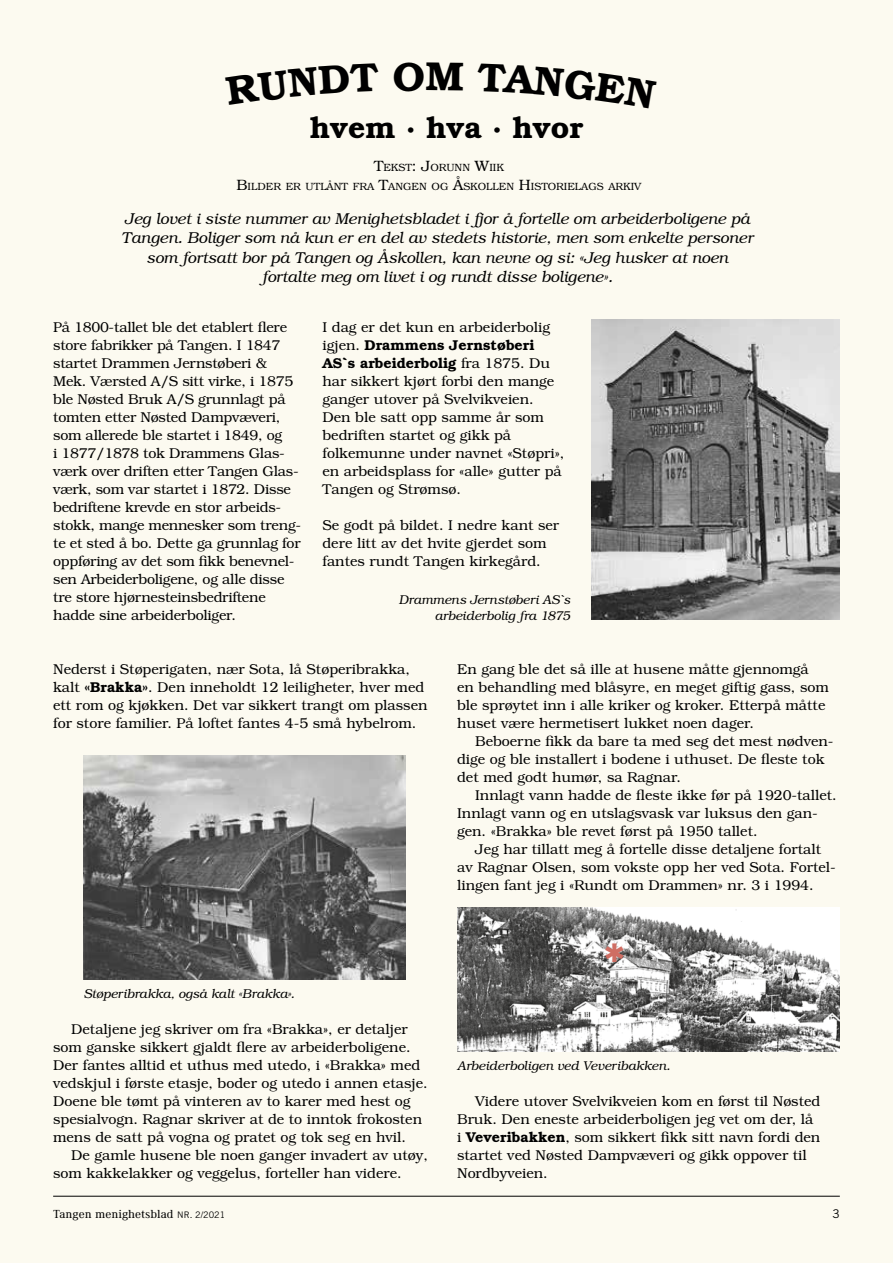
<style>
.page{position:relative;width:893px;height:1263px;background:#fcfaf0}
.page>*{position:absolute;margin:0;border:0;box-sizing:border-box;transform-origin:0 0}
.t1{font:600 30px "Bookman";color:#000}
.t2{font:italic 300 15.75px/19.5px "Bookman";color:#000;text-align:center}
.t3{font:300 14.25px/18px "Bookman";color:#000}
.t4{font:italic 300 12.75px/15.8px "Bookman";color:#000;text-align:right}
.t5{font:12px "Ethos";color:#000}
.t6{font:12px "Trade Gothic";color:#000}
.t7{font:300 10.5px/18.9px "Bookman";color:#000;text-align:center}
.s1{font-size:15px}
.s2{font-weight:600}
.s3{font-family:"Trade Gothic";font-size:9px}
</style>
<div class="page">
<img style="left:592px;top:320px;width:248px;height:300px">
<img style="left:457px;top:908px;width:383px;height:144px">
<img style="left:84px;top:755px;width:321px;height:225px">
<hr style="left:53px;top:1196px;width:787px;height:1px;background:#000">
<svg style="left:605px;top:943px;width:19px;height:19px"></svg>
<h1 class="t1" style="left:310px;top:110px;width:275px">hvem · hva · hvor</h1>
<p class="t7" style="left:237px;top:158px;width:407px"><span class="s1">T</span>EKST<span class="s1">: J</span>ORUNN <span class="s1">W</span>IIK<br><span class="s1">B</span>ILDER ER UTLÅNT FRA <span class="s1">T</span>ANGEN OG <span class="s1">Å</span>SKOLLEN <span class="s1">H</span>ISTORIELAGS ARKIV</p>
<p class="t2" style="left:122px;top:208px;width:633px">Jeg lovet i siste nummer av Menighetsbladet i fjor å fortelle om arbeiderboligene på Tangen. Boliger som nå kun er en del av stedets historie, men som enkelte personer som fortsatt bor på Tangen og Åskollen, kan nevne og si: «Jeg husker at noen fortalte meg om livet i og rundt disse boligene».</p>
<p class="t3" style="left:53px;top:318px;width:250px">På 1800-tallet ble det etablert flere store fabrikker på Tangen. I 1847 startet Drammen Jernstøberi &amp; Mek. Værsted A/S sitt virke, i 1875 ble Nøsted Bruk A/S grunnlagt på tomten etter Nøsted Dampvæveri, som allerede ble startet i 1849, og<br>i 1877/1878 tok Drammens Glas&shy;værk over driften etter Tangen Glas&shy;værk, som var startet i 1872. Disse bedriftene krevde en stor arbeids&shy;stokk, mange mennesker som treng&shy;te et sted å bo. Dette ga grunnlag for oppføring av det som fikk benevnel&shy;sen Arbeiderboligene, og alle disse tre store hjørnesteinsbedriftene hadde sine arbeiderboliger.</p>
<p class="t3" style="left:322px;top:318px;width:243px">I dag er det kun en arbeiderbolig igjen. <span class="s2">Drammens Jernstøberi<br>AS`s arbeiderbolig</span> fra 1875. Du har sikkert kjørt forbi den mange ganger utover på Svelvikveien.<br>Den ble satt opp samme år som bedriften startet og gikk på folkemunne under navnet «Støpri», en arbeidsplass for «alle» gutter på<br>Tangen og Strømsø.</p>
<p class="t3" style="left:322px;top:516px;width:238px">Se godt på bildet. I nedre kant ser dere litt av det hvite gjerdet som fantes rundt Tangen kirkegård.</p>
<p class="t4" style="left:399px;top:592px;width:173px">Drammens Jernstøberi AS`s arbeiderbolig fra 1875</p>
<p class="t3" style="left:53px;top:660px;width:376px">Nederst i Støperigaten, nær Sota, lå Støperibrakka, kalt <span class="s2">«Brakka»</span>. Den inneholdt 12 leiligheter, hver med ett rom og kjøkken. Det var sikkert trangt om plassen for store familier. På loftet fantes 4-5 små hybelrom.</p>
<p class="t3" style="left:457px;top:660px;width:373px">En gang ble det så ille at husene måtte gjennomgå en behandling med blåsyre, en meget giftig gass, som ble sprøytet inn i alle kriker og kroker. Etterpå måtte huset være hermetisert lukket noen dager.</p>
<p class="t3" style="left:457px;top:732px;width:378px;text-indent:18px">Beboerne fikk da bare ta med seg det mest nødven&shy;dige og ble installert i bodene i uthuset. De fleste tok det med godt humør, sa Ragnar.</p>
<p class="t3" style="left:457px;top:786px;width:381px;text-indent:18px">Innlagt vann hadde de fleste ikke før på 1920-tallet.<br>Innlagt vann og en utslagsvask var luksus den gan&shy;gen. «Brakka» ble revet først på 1950 tallet.</p>
<p class="t3" style="left:457px;top:840px;width:380px;text-indent:18px">Jeg har tillatt meg å fortelle disse detaljene fortalt av Ragnar Olsen, som vokste opp her ved Sota. Fortel&shy;lingen fant jeg i «Rundt om Drammen» nr. 3 i 1994.</p>
<p class="t4" style="left:84px;top:985px;width:212px">Støperibrakka, også kalt «Brakka».</p>
<p class="t3" style="left:53px;top:1020px;width:376px;text-indent:18px">Detaljene jeg skriver om fra «Brakka», er detaljer som ganske sikkert gjaldt flere av arbeiderboligene.<br>Der fantes alltid et uthus med utedo, i «Brakka» med vedskjul i første etasje, boder og utedo i annen etasje.<br>Doene ble tømt på vinteren av to karer med hest og spesialvogn. Ragnar skriver at de to inntok frokosten mens de satt på vogna og pratet og tok seg en hvil.</p>
<p class="t3" style="left:53px;top:1146px;width:376px;text-indent:18px">De gamle husene ble noen ganger invadert av utøy, som kakkelakker og veggelus, forteller han videre.</p>
<p class="t4" style="left:457px;top:1057px;width:215px">Arbeiderboligen ved Veveribakken.</p>
<p class="t3" style="left:457px;top:1092px;width:365px;text-indent:18px">Videre utover Svelvikveien kom en først til Nøsted Bruk. Den eneste arbeiderboligen jeg vet om der, lå i <span class="s2">Veveribakken</span>, som sikkert fikk sitt navn fordi den startet ved Nøsted Dampvæveri og gikk oppover til Nordbyveien.</p>
<p class="t5" style="left:53px;top:1207px;width:174px">Tangen menighetsblad <span class="s3">NR. 2/2021</span></p>
<p class="t6" style="left:832px;top:1206px;width:9px">3</p>
</div>
